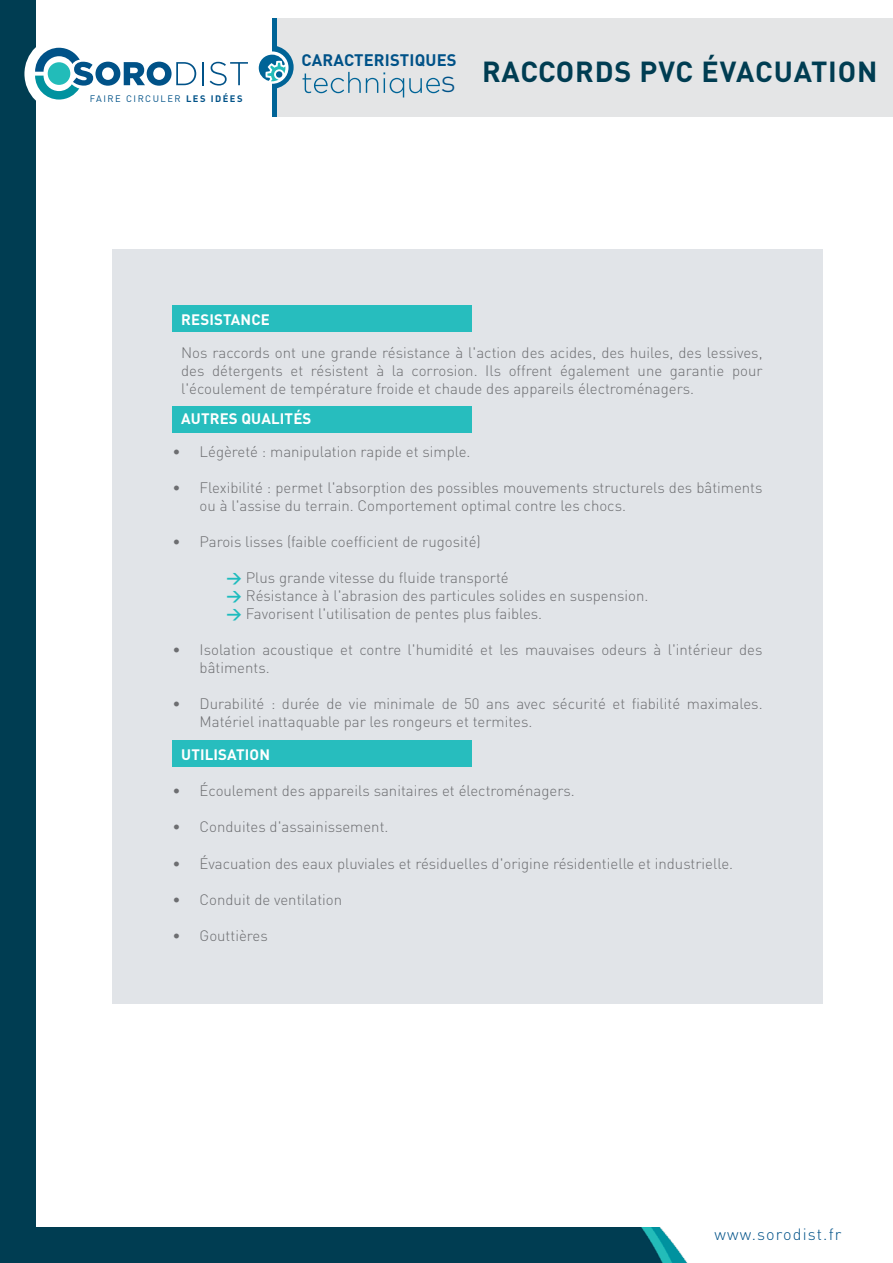
<style>
.page{position:relative;width:893px;height:1263px;background:#fff}
.page>*{position:absolute;margin:0;border:0;box-sizing:border-box;transform-origin:0 0}
.t1{font:300 31.5px "DINOT";color:#005288}
.t2{font:700 28.65px "DINOT";letter-spacing:.03em;color:#003d52}
.t3{font:700 16.5px "DINOT";letter-spacing:.01em;color:#005288}
.t4{font:300 16.2px "DINOT";letter-spacing:.07em;color:#005288}
.t5{font:300 15px/18px "DINOT";color:#6d6e71}
.t6{font:700 15px "DINOT";color:#fff}
.t7{font:9.3px "DINOT";letter-spacing:.16em;color:#005288}
.s1{font-weight:700}
.s2{font-weight:700;color:#1ebcbe}
</style>
<div class="page">
<div style="left:272px;top:18px;width:621px;height:98px;background:#e4e5e6"></div>
<svg style="left:302px;top:72px;width:138px;height:25px"></svg>
<div style="left:272px;top:87px;width:5px;height:29px;background:#006497"></div>
<div style="left:272px;top:18px;width:5px;height:31px;background:#006497"></div>
<svg style="left:259px;top:46px;width:35px;height:43px"></svg>
<div style="left:276px;top:71px;width:6px;height:7px;background:#006497;border-radius:50%"></div>
<div style="left:35px;top:1228px;width:653px;height:35px;background:#003d52"></div>
<div style="left:0;top:0;width:35px;height:1263px;background:#003d52"></div>
<div style="left:24px;top:37px;width:75px;height:74px;background:#fff;border-radius:50%"></div>
<hr style="left:202px;top:62px;width:2px;height:23px;background:#005288">
<svg style="left:210px;top:62px;width:38px;height:24px"></svg>
<svg style="left:35px;top:48px;width:161px;height:52px"></svg>
<div style="left:112px;top:249px;width:710px;height:754px;background:#e1e4e8"></div>
<div style="left:173px;top:305px;width:299px;height:27px;background:#27bdbe"></div>
<div style="left:172px;top:406px;width:300px;height:27px;background:#27bdbe"></div>
<div style="left:172px;top:740px;width:300px;height:27px;background:#27bdbe"></div>
<p class="t7" style="left:90px;top:92px;width:154px">FAIRE CIRCULER <span class="s1">LES IDÉES</span></p>
<p class="t3" style="left:302px;top:48px;width:157px">CARACTERISTIQUES</p>
<h1 class="t1" style="left:441px;top:60px;width:17px">s</h1>
<h2 class="t2" style="left:482px;top:52px;width:309px">RACCORDS PVC ÉVACUATIO</h2>
<h2 class="t2" style="left:857px;top:52px;width:22px">N</h2>
<p class="t6" style="left:181px;top:310px;width:10px">RESISTA</p>
<p class="t6" style="left:241px;top:310px;width:29px">NCE</p>
<p class="t5" style="left:181px;top:343px;width:583px;text-align:justify">Nos raccords ont une grande résistance à l'action des acides, des huiles, des lessives, des détergents et résistent à la corrosion. Ils offrent également une garantie pour l'écoulement de température froide et chaude des appareils électroménagers.</p>
<p class="t6" style="left:181px;top:409px;width:11px">AUTRES</p>
<p class="t6" style="left:241px;top:409px;width:20px">QUALITÉS</p>
<p class="t5" style="left:173px;top:442px;width:300px">• Légèreté : manipulation rapide et simple.</p>
<p class="t5" style="left:200px;top:478px;width:564px;text-indent:-27px">• Flexibilité : permet l'absorption des possibles mouvements structurels des bâtiments ou à l'assise du terrain. Comportement optimal contre les chocs.</p>
<p class="t5" style="left:173px;top:532px;width:310px">• Parois lisses (faible coefficient de rugosité)</p>
<p class="t5" style="left:227px;top:568px;width:284px"><span class="s2">→</span> Plus grande vitesse du fluide transporté</p>
<p class="t5" style="left:227px;top:586px;width:423px"><span class="s2">→</span> Résistance à l'abrasion des particules solides en suspension.</p>
<p class="t5" style="left:227px;top:604px;width:317px"><span class="s2">→</span> Favorisent l'utilisation de pentes plus faibles.</p>
<p class="t5" style="left:200px;top:640px;width:564px;text-indent:-27px">• Isolation acoustique et contre l'humidité et les mauvaises odeurs à l'intérieur des bâtiments.</p>
<p class="t5" style="left:200px;top:694px;width:565px;text-indent:-27px">• Durabilité : durée de vie minimale de 50 ans avec sécurité et fiabilité maximales.<br>Matériel inattaquable par les rongeurs et termites.</p>
<p class="t6" style="left:181px;top:745px;width:9px">UTILISATIO</p>
<p class="t6" style="left:259px;top:745px;width:12px">N</p>
<p class="t5" style="left:173px;top:781px;width:404px">• Écoulement des appareils sanitaires et électroménagers.</p>
<p class="t5" style="left:173px;top:817px;width:217px">• Conduites d'assainissement.</p>
<p class="t5" style="left:173px;top:853px;width:562px">• Évacuation des eaux pluviales et résiduelles d'origine résidentielle et industrielle.</p>
<p class="t5" style="left:173px;top:889px;width:171px">• Conduit de ventilation</p>
<p class="t5" style="left:173px;top:925px;width:97px">• Gouttières</p>
<p class="t4" style="left:714px;top:1223px;width:128px">www.sorodist.fr</p>
</div>
